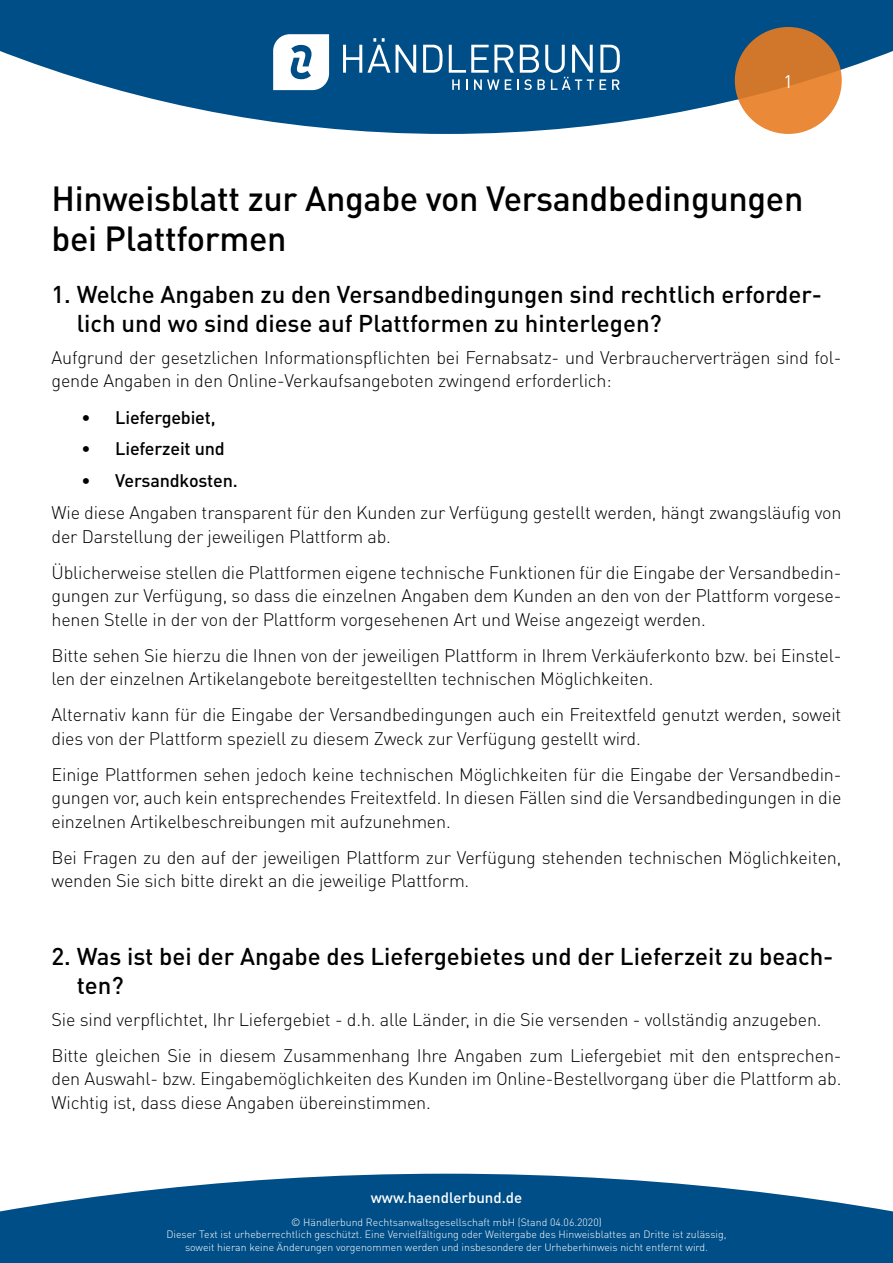
<style>
.page{position:relative;width:893px;height:1263px;background:#fff}
.page>*{position:absolute;margin:0;border:0;box-sizing:border-box;transform-origin:0 0}
.t1{font:500 34.5px/39.6px "DIN Pro";letter-spacing:-.01em;color:#000}
.t2{font:500 24px/28.8px "DIN Pro";color:#000}
.t3{font:300 18px/23.4px "DIN Pro";letter-spacing:-.01em;color:#000}
.t4{font:500 18px "DIN Pro";letter-spacing:-.01em;color:#000}
.t5{font:18px "DIN Pro";color:#fff}
.t6{font:500 15px "DIN Pro";color:#fff}
.t7{font:300 10.5px/12.6px "DIN Pro";color:#fff;text-align:center}
.s1{font-weight:300}
.s2{font-weight:500}
</style>
<div class="page">
<svg style="left:0;top:0;width:893px;height:134px;fill:#004e87"></svg>
<svg style="left:735px;top:27px;width:107px;height:107px;background:#da7f31"></svg>
<svg style="left:343px;top:38px;width:47px;height:35px"></svg>
<svg style="left:396px;top:45px;width:20px;height:28px"></svg>
<svg style="left:423px;top:45px;width:20px;height:28px"></svg>
<svg style="left:600px;top:45px;width:20px;height:28px"></svg>
<svg style="left:449px;top:45px;width:145px;height:45px"></svg>
<svg style="left:600px;top:79px;width:6px;height:11px"></svg>
<svg style="left:612px;top:79px;width:8px;height:11px"></svg>
<svg style="left:273px;top:34px;width:56px;height:56px"></svg>
<svg style="left:0;top:1174px;width:893px;height:89px;background:#226697"></svg>
<p class="t5" style="left:784px;top:69px;width:11px">1</p>
<h1 class="t1" style="left:52px;top:177px;width:753px">Hinweisblatt zur Angabe von Versandbedingungen bei Plattformen</h1>
<h2 class="t2" style="left:77px;top:279px;width:747px;text-indent:-25px">1. Welche Angaben zu den Versandbedingungen sind rechtlich erforder&shy;lich und wo sind diese auf Plattformen zu hinterlegen?</h2>
<p class="t3" style="left:52px;top:345px;width:791px">Aufgrund der gesetzlichen Informationspflichten bei Fernabsatz- und Verbraucherverträgen sind fol&shy;gende Angaben in den Online-Verkaufsangeboten zwingend erforderlich:</p>
<p class="t4" style="left:81px;top:405px;width:136px"><span class="s1">•</span> Liefergebiet,</p>
<p class="t4" style="left:81px;top:437px;width:145px"><span class="s1">•</span> Lieferzeit und</p>
<p class="t3" style="left:52px;top:464px;width:791px;line-height:32px;text-indent:30px">• <span class="s2">Versandkosten.<br></span>Wie diese Angaben transparent für den Kunden zur Verfügung gestellt werden, hängt zwangsläufig von</p>
<p class="t3" style="left:52px;top:517px;width:791px;line-height:36.2px">der Darstellung der jeweiligen Plattform ab.<br>Üblicherweise stellen die Plattformen eigene technische Funktionen für die Eingabe der Versandbedin-</p>
<p class="t3" style="left:52px;top:583px;width:791px">gungen zur Verfügung, so dass die einzelnen Angaben dem Kunden an den von der Plattform vorgese&shy;henen Stelle in der von der Plattform vorgesehenen Art und Weise angezeigt werden.</p>
<p class="t3" style="left:52px;top:643px;width:791px">Bitte sehen Sie hierzu die Ihnen von der jeweiligen Plattform in Ihrem Verkäuferkonto bzw. bei Einstel&shy;len der einzelnen Artikelangebote bereitgestellten technischen Möglichkeiten.</p>
<p class="t3" style="left:52px;top:702px;width:791px">Alternativ kann für die Eingabe der Versandbedingungen auch ein Freitextfeld genutzt werden, soweit dies von der Plattform speziell zu diesem Zweck zur Verfügung gestellt wird.</p>
<p class="t3" style="left:52px;top:762px;width:791px;text-align:justify">Einige Plattformen sehen jedoch keine technischen Möglichkeiten für die Eingabe der Versandbedin&shy;gungen vor, auch kein entsprechendes Freitextfeld. In diesen Fällen sind die Versandbedingungen in die einzelnen Artikelbeschreibungen mit aufzunehmen.</p>
<p class="t3" style="left:52px;top:845px;width:791px">Bei Fragen zu den auf der jeweiligen Plattform zur Verfügung stehenden technischen Möglichkeiten, wenden Sie sich bitte direkt an die jeweilige Plattform.</p>
<h2 class="t2" style="left:77px;top:941px;width:758px;text-indent:-25px">2. Was ist bei der Angabe des Liefergebietes und der Lieferzeit zu beach&shy;ten?</h2>
<p class="t3" style="left:52px;top:1000px;width:791px;line-height:36.2px">Sie sind verpflichtet, Ihr Liefergebiet - d.h. alle Länder, in die Sie versenden - vollständig anzugeben.<br>Bitte gleichen Sie in diesem Zusammenhang Ihre Angaben zum Liefergebiet mit den entsprechen-</p>
<p class="t3" style="left:52px;top:1066px;width:791px">den Auswahl- bzw. Eingabemöglichkeiten des Kunden im Online-Bestellvorgang über die Plattform ab.<br>Wichtig ist, dass diese Angaben übereinstimmen.</p>
<p class="t6" style="left:371px;top:1187px;width:153px">www.haendlerbund.de</p>
<p class="t7" style="left:166px;top:1215px;width:562px">© Händlerbund Rechtsanwaltsgesellschaft mbH (Stand 04.06.2020)<br>Dieser Text ist urheberrechtlich geschützt. Eine Vervielfältigung oder Weitergabe des Hinweisblattes an Dritte ist zulässig, soweit hieran keine Änderungen vorgenommen werden und insbesondere der Urheberhinweis nicht entfernt wird.</p>
</div>
